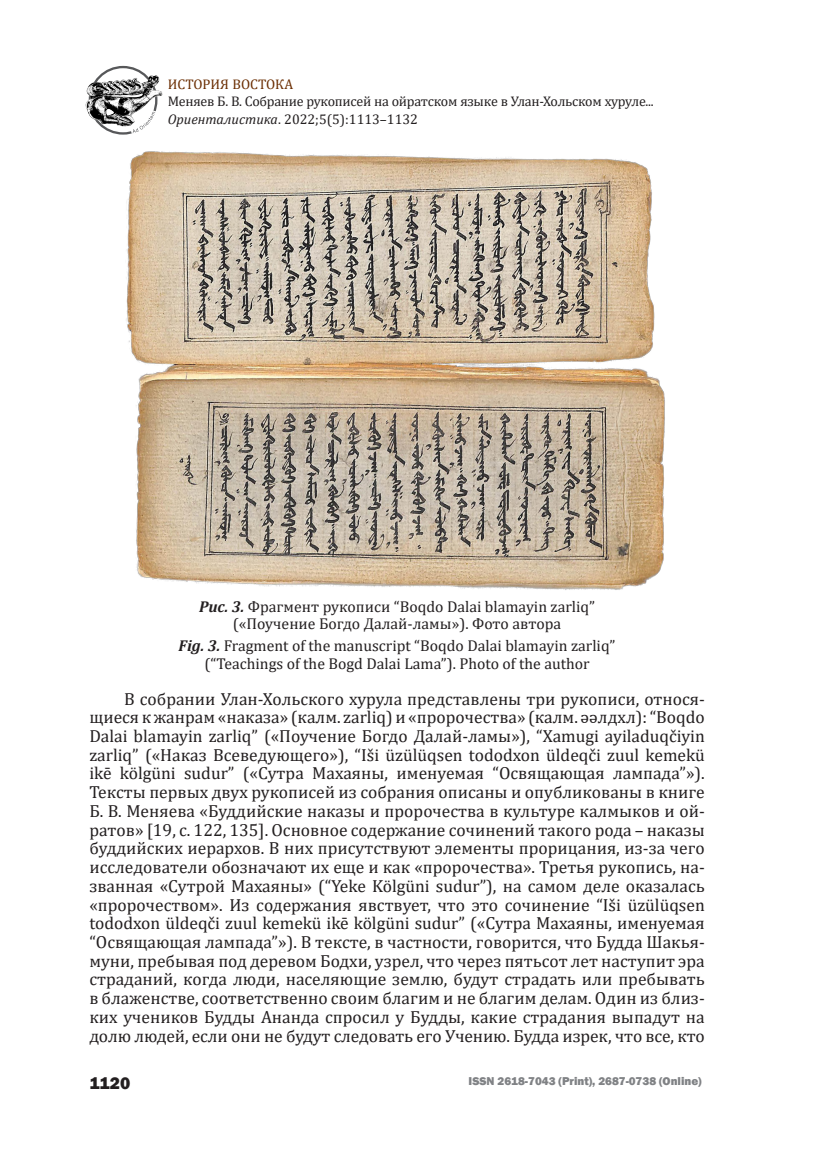
<style>
.page{position:relative;width:819px;height:1166px;background:#fff}
.page>*{position:absolute;margin:0;border:0;box-sizing:border-box;transform-origin:0 0}
._07-SciencePG-Email{font:17.5px/18.7px "Cambria";letter-spacing:-.01em;color:#231f20;text-align:justify}
.t1{font:800 17.5px "Franklin Gothic";color:#231f20}
.t2{font:15.75px "Cambria";color:#231f20}
.t3{font:14px/17.5px "Cambria";letter-spacing:-.02em;color:#231f20}
.t4{font:14px "Cambria";color:#6b2e03}
.t5{font:800 11.72px "Franklin Gothic";color:#808285}
.s1{font-style:italic}
.s2{font-weight:700;font-style:italic}
</style>
<div class="page">
<div style="left:89px;top:66px;width:68px;height:69px;border:2px solid #57585a;border-radius:50%"></div>
<img style="left:86px;top:74px;width:77px;height:52px">
<svg style="left:131px;top:110px;width:27px;height:24px"></svg>
<img style="left:126px;top:151px;width:539px;height:439px">
<p class="t4" style="left:168px;top:76px;width:127px">ИСТОРИЯ ВОСТОКА</p>
<p class="t3" style="left:168px;top:93px;width:487px">Меняев Б. В. Собрание рукописей на ойратском языке в Улан-Хольском хуруле...<br><span class="s1">Ориенталистика</span>. 2022;5(5):1113–1132</p>
<p class="t2" style="left:199px;top:597px;width:397px"><span class="s2">Рис. 3.</span> Фрагмент рукописи “Boqdo Dalai blamayin zarliq”</p>
<p class="t2" style="left:233px;top:614px;width:330px">(«Поучение Богдо Далай-ламы»). Фото автора</p>
<p class="t2" style="left:178px;top:637px;width:438px"><span class="s2">Fig. 3.</span> Fragment of the manuscript “Boqdo Dalai blamayin zarliq”</p>
<p class="t2" style="left:204px;top:654px;width:387px">(“Teachings of the Bogd Dalai Lama”). Photo of the author</p>
<p class="_07-SciencePG-Email" style="left:89px;top:689px;width:617px;text-indent:35px">В собрании Улан-Хольского хурула представлены три рукописи, относя&shy;щиеся к жанрам «наказа» (калм. zarliq) и«пророчества» (калм. әәлдхл): “Boqdo Dalai blamayin zarliq” («Поучение Богдо Далай-ламы»), “Xamugi ayiladuqčiyin zarliq” («Наказ Всеведующего»), “Iši üzülüqsen tododxon üldeqči zuul kemekü ikē kölgüni sudur” («Сутра Махаяны, именуемая “Освящающая лампада”»).<br>Тексты первых двух рукописей из собрания описаны и опубликованы в книге Б. В. Меняева «Буддийские наказы и пророчества в культуре калмыков и ой&shy;ратов» [19, с. 122, 135]. Основное содержание сочинений такого рода – наказы буддийских иерархов. В них присутствуют элементы прорицания, из-за чего исследователи обозначают их еще и как «пророчества». Третья рукопись, на&shy;званная «Сутрой Махаяны» (“Yeke Kölgüni sudur”), на самом деле оказалась «пророчеством». Из содержания явствует, что это сочинение “Iši üzülüqsen tododxon üldeqči zuul kemekü ikē kölgüni sudur” («Сутра Махаяны, именуемая “Освящающая лампада”»). В тексте, в частности, говорится, что Будда Шакья&shy;муни, пребывая под деревом Бодхи, узрел, что через пятьсот лет наступит эра страданий, когда люди, населяющие землю, будут страдать или пребывать в блаженстве, соответственно своим благим и не благим делам. Один из близ&shy;ких учеников Будды Ананда спросил у Будды, какие страдания выпадут на долю людей, если они не будут следовать его Учению. Будда изрек, что все, кто</p>
<p class="t1" style="left:89px;top:1072px;width:43px">1120</p>
<p class="t5" style="left:468px;top:1074px;width:235px">ISSN 2618-7043 (Print), 2687-0738 (Online)</p>
</div>
